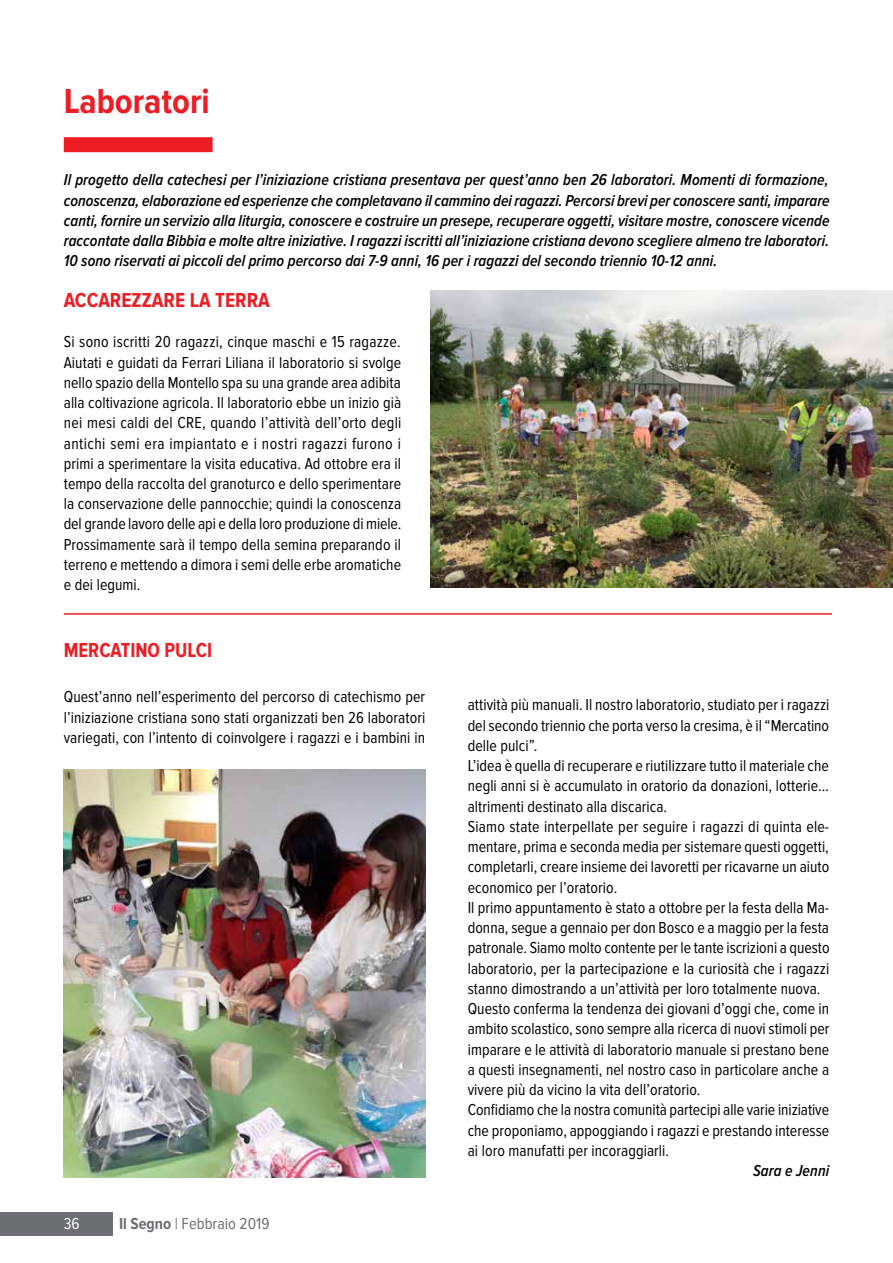
<style>
.page{position:relative;width:893px;height:1263px;background:#fff}
.page>*{position:absolute;margin:0;border:0;box-sizing:border-box;transform-origin:0 0}
.t1{font:700 36px "Proxima Nova Cond";color:#ed1d24}
.t2{font:700 21px "Proxima Nova Cond";color:#ed1d24}
.t3{font:700 21px "Proxima Nova Cond";color:#ed1d24;scale:.96 1}
.t4{font:16.5px/20.2px "Proxima Nova Cond";letter-spacing:.005em;color:#000;text-align:justify;scale:.96 1}
.t5{font:italic 600 16.5px/20.2px "Proxima Nova Cond";letter-spacing:.005em;color:#000;text-align:justify;scale:.96 1}
.t6{font:16.5px "Proxima Nova Cond";color:#6d6e71}
.t7{font:16.5px "Proxima Nova Cond";color:#fff}
.s1{font-weight:700}
</style>
<div class="page">
<div style="left:0;top:1212px;width:113px;height:23px;background:#6d6e71"></div>
<img style="left:64px;top:770px;width:361px;height:408px">
<div style="left:64px;top:137px;width:149px;height:15px;background:#ed1d24"></div>
<img style="left:431px;top:290px;width:462px;height:297px">
<hr style="left:64px;top:613px;width:768px;height:2px;background:#ed1d24">
<h1 class="t1" style="left:64px;top:81px;width:148px">Laboratori</h1>
<p class="t5" style="left:64px;top:170px;width:799px">Il progetto della catechesi per l’iniziazione cristiana presentava per quest’anno ben 26 laboratori. Momenti di formazione, conoscenza, elaborazione ed esperienze che completavano il cammino dei ragazzi. Percorsi brevi per conoscere santi, imparare canti, fornire un servizio alla liturgia, conoscere e costruire un presepe, recuperare oggetti, visitare mostre, conoscere vicende raccontate dalla Bibbia e molte altre iniziative. I ragazzi iscritti all’iniziazione cristiana devono scegliere almeno tre laboratori.<br>10 sono riservati ai piccoli del primo percorso dai 7-9 anni, 16 per i ragazzi del secondo triennio 10-12 anni.</p>
<p class="t2" style="left:64px;top:288px;width:208px">ACCAREZZARE LA TERRA</p>
<p class="t4" style="left:64px;top:332px;width:353px">Si sono iscritti 20 ragazzi, cinque maschi e 15 ragazze.<br>Aiutati e guidati da Ferrari Liliana il laboratorio si svolge nello spazio della Montello spa su una grande area adibita alla coltivazione agricola. Il laboratorio ebbe un inizio già nei mesi caldi del CRE, quando l’attività dell’orto degli antichi semi era impiantato e i nostri ragazzi furono i primi a sperimentare la visita educativa. Ad ottobre era il tempo della raccolta del granoturco e dello sperimentare la conservazione delle pannocchie; quindi la conoscenza del grande lavoro delle api e della loro produzione di miele.<br>Prossimamente sarà il tempo della semina preparando il terreno e mettendo a dimora i semi delle erbe aromatiche e dei legumi.</p>
<p class="t3" style="left:64px;top:638px;width:156px">MERCATINO PULCI</p>
<p class="t4" style="left:64px;top:687px;width:378px">Quest’anno nell’esperimento del percorso di catechismo per l’iniziazione cristiana sono stati organizzati ben 26 laboratori variegati, con l’intento di coinvolgere i ragazzi e i bambini in</p>
<p class="t4" style="left:468px;top:695px;width:378px;text-align:left">attività più manuali. Il nostro laboratorio, studiato per i ragazzi del secondo triennio che porta verso la cresima, è il “Mercatino delle pulci”.<br>L’idea è quella di recuperare e riutilizzare tutto il materiale che negli anni si è accumulato in oratorio da donazioni, lotterie… altrimenti destinato alla discarica.<br>Siamo state interpellate per seguire i ragazzi di quinta ele&shy;mentare, prima e seconda media per sistemare questi oggetti, completarli, creare insieme dei lavoretti per ricavarne un aiuto economico per l’oratorio.<br>Il primo appuntamento è stato a ottobre per la festa della Ma&shy;donna, segue a gennaio per don Bosco e a maggio per la festa patronale. Siamo molto contente per le tante iscrizioni a questo laboratorio, per la partecipazione e la curiosità che i ragazzi stanno dimostrando a un’attività per loro totalmente nuova.<br>Questo conferma la tendenza dei giovani d’oggi che, come in ambito scolastico, sono sempre alla ricerca di nuovi stimoli per imparare e le attività di laboratorio manuale si prestano bene a questi insegnamenti, nel nostro caso in particolare anche a vivere più da vicino la vita dell’oratorio.<br>Confidiamo che la nostra comunità partecipi alle varie iniziative che proponiamo, appoggiando i ragazzi e prestando interesse ai loro manufatti per incoraggiarli.</p>
<p class="t5" style="left:753px;top:1161px;width:81px">Sara e Jenni</p>
<p class="t7" style="left:64px;top:1214px;width:17px">36</p>
<p class="t6" style="left:119px;top:1214px;width:152px"><span class="s1">Il Segno</span> | Febbraio 2019</p>
</div>
